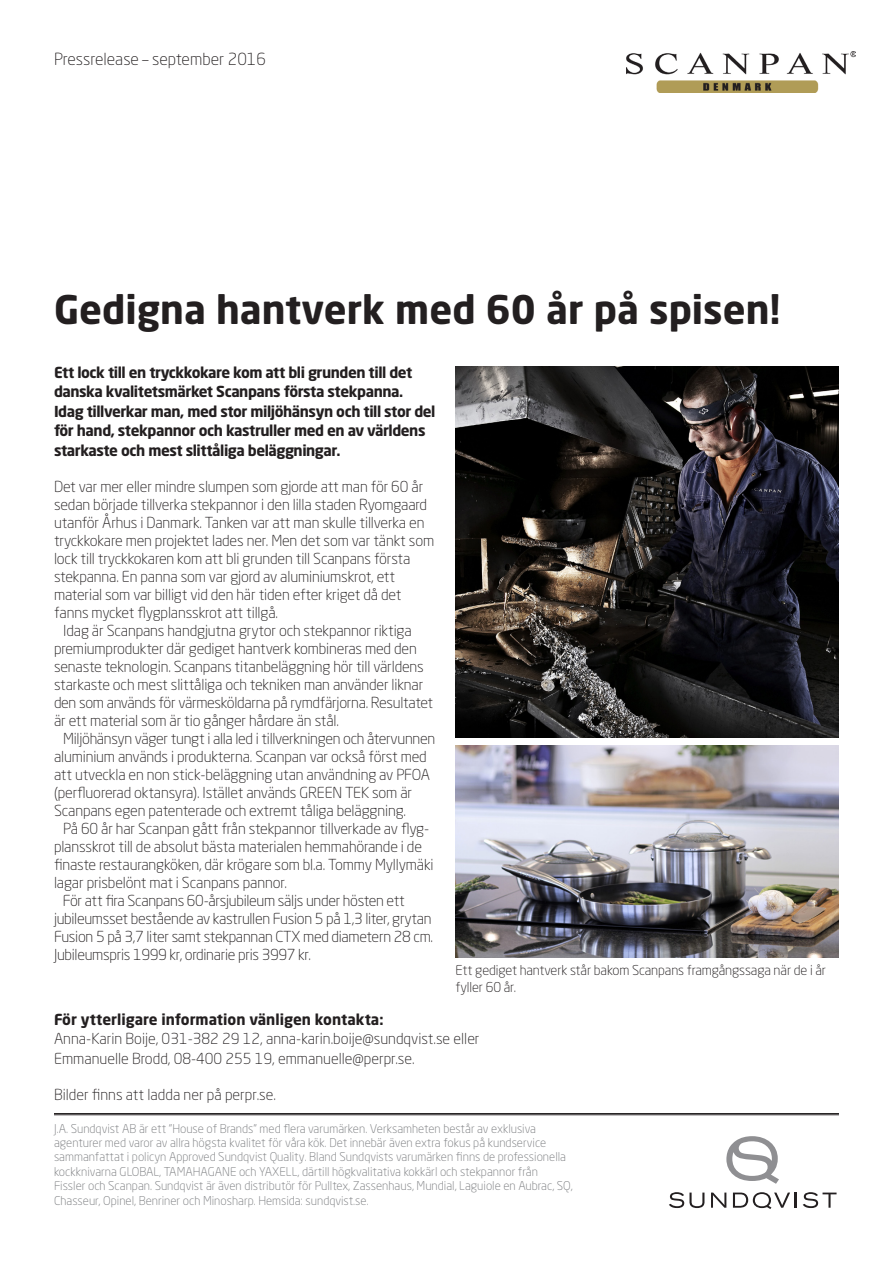
<style>
.page{position:relative;width:893px;height:1263px;background:#fff}
.page>*{position:absolute;margin:0;border:0;box-sizing:border-box;transform-origin:0 0}
.t1{font:700 39px "Neo Sans Std";color:#231f20}
.t2{font:300 16.5px "Neo Sans Std";color:#231f20}
.t3{font:300 15px/18px "Neo Sans Std";letter-spacing:-.01em;color:#231f20}
.t4{font:700 15px/19.5px "Neo Sans Std";letter-spacing:-.03em;color:#231f20}
.t5{font:700 15px "Neo Sans Std";color:#231f20}
.t6{font:300 13.5px/16.5px "Neo Sans Std";letter-spacing:-.01em;color:#231f20}
.t7{font:300 12px "Neo Sans Std";color:#787a7d}
</style>
<div class="page">
<svg style="left:669px;top:1192px;width:35px;height:16px"></svg>
<svg style="left:711px;top:1192px;width:15px;height:16px"></svg>
<svg style="left:733px;top:1192px;width:64px;height:17px"></svg>
<svg style="left:803px;top:1192px;width:33px;height:16px"></svg>
<svg style="left:726px;top:1136px;width:53px;height:48px"></svg>
<hr style="left:54px;top:1113px;width:785px;height:1px;background:#231f20">
<hr style="left:54px;top:1114px;width:785px;height:1px;background:#231f20">
<img style="left:626px;top:51px;width:230px;height:41px">
<img style="left:455px;top:366px;width:384px;height:371px">
<img style="left:455px;top:745px;width:384px;height:212px">
<p class="t2" style="left:54px;top:49px;width:214px">Pressrelease – september 2016</p>
<p class="t1" style="left:54px;top:285px;width:728px">Gedigna hantverk med 60 år på spisen!</p>
<p class="t4" style="left:54px;top:362px;width:383px">Ett lock till en tryckkokare kom att bli grunden till det danska kvalitetsmärket Scanpans första stekpanna.<br>Idag tillverkar man, med stor miljöhänsyn och till stor del för hand, stekpannor och kastruller med en av världens starkaste och mest slittåliga beläggningar.</p>
<p class="t3" style="left:54px;top:477px;width:382px">Det var mer eller mindre slumpen som gjorde att man för 60 år sedan började tillverka stekpannor i den lilla staden Ryomgaard utanför Århus i Danmark. Tanken var att man skulle tillverka en tryckkokare men projektet lades ner. Men det som var tänkt som lock till tryckkokaren kom att bli grunden till Scanpans första stekpanna. En panna som var gjord av aluminiumskrot, ett</p>
<p class="t3" style="left:54px;top:585px;width:349px">material som var billigt vid den här tiden efter kriget då det fanns mycket flygplansskrot att tillgå.</p>
<p class="t3" style="left:54px;top:621px;width:381px;text-indent:9px">Idag är Scanpans handgjutna grytor och stekpannor riktiga premiumprodukter där gediget hantverk kombineras med den senaste teknologin. Scanpans titanbeläggning hör till världens starkaste och mest slittåliga och tekniken man använder liknar den som används för värmesköldarna på rymdfärjorna. Resultatet är ett material som är tio gånger hårdare än stål.</p>
<p class="t3" style="left:54px;top:729px;width:383px;text-indent:9px">Miljöhänsyn väger tungt i alla led i tillverkningen och återvunnen aluminium används i produkterna. Scanpan var också först med att utveckla en non stick-beläggning utan användning av PFOA (perfluorerad oktansyra). Istället används GREEN TEK som är Scanpans egen patenterade och extremt tåliga beläggning.</p>
<p class="t3" style="left:54px;top:819px;width:381px;text-indent:9px">På 60 år har Scanpan gått från stekpannor tillverkade av flyg&shy;plansskrot till de absolut bästa materialen hemmahörande i de finaste restaurangköken, där krögare som bl.a. Tommy Myllymäki lagar prisbelönt mat i Scanpans pannor.</p>
<p class="t3" style="left:54px;top:891px;width:381px;text-indent:9px">För att fira Scanpans 60-årsjubileum säljs under hösten ett jubileumsset bestående av kastrullen Fusion 5 på 1,3 liter, grytan Fusion 5 på 3,7 liter samt stekpannan CTX med diametern 28 cm.<br>Jubileumspris 1999 kr, ordinarie pris 3997 kr.</p>
<p class="t6" style="left:455px;top:962px;width:372px">Ett gediget hantverk står bakom Scanpans framgångssaga när de i år fyller 60 år.</p>
<p class="t5" style="left:54px;top:1010px;width:331px">För ytterligare information vänligen kontakta:</p>
<p class="t3" style="left:54px;top:1030px;width:427px">Anna-Karin Boije, 031-382 29 12, anna-karin.boije@sundqvist.se eller</p>
<p class="t3" style="left:54px;top:1049px;width:362px">Emmanuelle Brodd, 08-400 255 19, emmanuelle@perpr.se.</p>
<p class="t3" style="left:54px;top:1085px;width:223px">Bilder finns att ladda ner på perpr.se.</p>
<p class="t7" style="left:54px;top:1121px;width:484px">J.A. Sundqvist AB är ett ”House of Brands” med flera varumärken. Verksamheten består av exklusiva</p>
<p class="t7" style="left:54px;top:1135px;width:494px">agenturer med varor av allra högsta kvalitet för våra kök. Det innebär även extra fokus på kundservice</p>
<p class="t7" style="left:54px;top:1150px;width:514px">sammanfattat i policyn Approved Sundqvist Quality. Bland Sundqvists varumärken finns de professionella</p>
<p class="t7" style="left:54px;top:1164px;width:485px">kockknivarna GLOBAL, TAMAHAGANE och YAXELL, därtill högkvalitativa kokkärl och stekpannor från</p>
<p class="t7" style="left:54px;top:1178px;width:520px">Fissler och Scanpan. Sundqvist är även distributör för Pulltex, Zassenhaus, Mundial, Laguiole en Aubrac, SQ,</p>
<p class="t7" style="left:54px;top:1193px;width:316px">Chasseur, Opinel, Benriner och Minosharp. Hemsida: sundqvist.se.</p>
</div>
